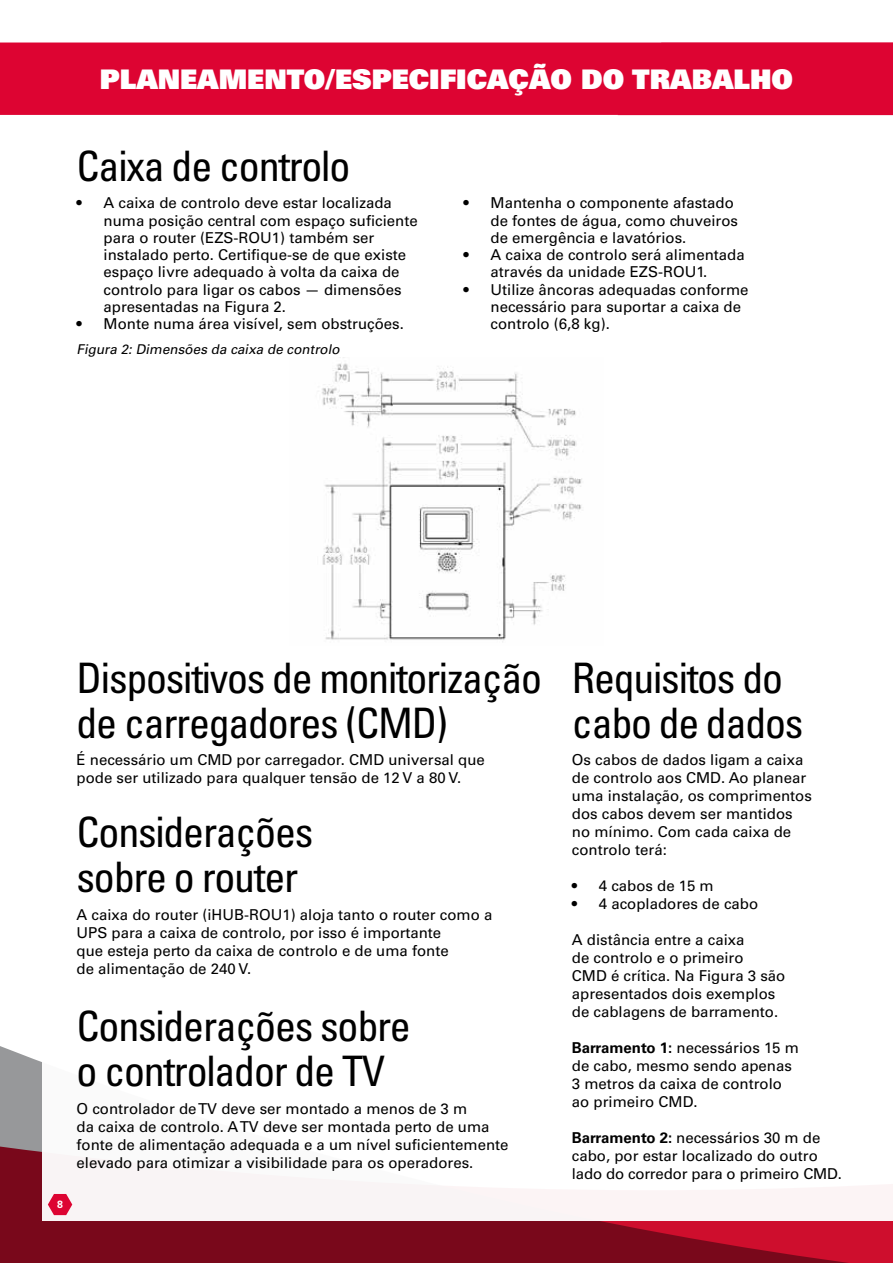
<style>
.page{position:relative;width:893px;height:1263px;background:#fff}
.page>*{position:absolute;margin:0;border:0;box-sizing:border-box;transform-origin:0 0}
.t1{font:condensed 42px/45px "Univers LTCYR 57";letter-spacing:-.03em;color:#000}
.t2{font:27px "Univers LT Std X Black";color:#fff}
.t3{font:15px/18px "Univers LT Std";color:#000}
.t4{font:italic 13.5px "Univers LT Std";color:#000}
.t5{font:700 10.5px "Univers LT Std";color:#fff}
.s1{font-weight:700}
</style>
<div class="page">
<svg style="left:0;top:1046px;width:893px;height:217px;background:#8d1c2f"></svg>
<div style="left:43px;top:938px;width:850px;height:282px;background:#fff"></div>
<svg style="left:48px;top:1194px;width:24px;height:21px"></svg>
<div style="left:0;top:43px;width:893px;height:72px;background:#dd0432"></div>
<img style="left:322px;top:357px;width:260px;height:285px">
<h2 class="t2" style="left:100px;top:61px;width:695px">PLANEAMENTO/ESPECIFICAÇÃO DO TRABALHO</h2>
<h1 class="t1" style="left:77px;top:142px;width:275px">Caixa de controlo</h1>
<p class="t3" style="left:104px;top:195px;width:316px;line-height:17.2px;text-indent:-27px">• A caixa de controlo deve estar localizada numa posição central com espaço suficiente para o router (EZS-ROU1) também ser instalado perto. Certifique-se de que existe espaço livre adequado à volta da caixa de controlo para ligar os cabos — dimensões apresentadas na Figura 2.</p>
<p class="t3" style="left:77px;top:315px;width:329px">• Monte numa área visível, sem obstruções.</p>
<p class="t4" style="left:77px;top:342px;width:268px">Figura 2: Dimensões da caixa de controlo</p>
<p class="t3" style="left:490px;top:195px;width:249px;line-height:17.2px;text-indent:-27px">• Mantenha o componente afastado de fontes de água, como chuveiros de emergência e lavatórios.</p>
<p class="t3" style="left:490px;top:246px;width:256px;line-height:17.2px;text-indent:-27px">• A caixa de controlo será alimentada através da unidade EZS-ROU1.</p>
<p class="t3" style="left:490px;top:281px;width:260px;line-height:17.2px;text-indent:-27px">• Utilize âncoras adequadas conforme necessário para suportar a caixa de controlo (6,8 kg).</p>
<p class="t5" style="left:57px;top:1198px;width:7px">8</p>
<h1 class="t1" style="left:77px;top:654px;width:467px">Dispositivos de monitorização de carregadores (CMD)</h1>
<h1 class="t1" style="left:572px;top:654px;width:233px">Requisitos do cabo de dados</h1>
<p class="t3" style="left:77px;top:750px;width:410px">É necessário um CMD por carregador. CMD universal que pode ser utilizado para qualquer tensão de 12 V a 80 V.</p>
<h1 class="t1" style="left:77px;top:808px;width:238px">Considerações sobre o router</h1>
<p class="t3" style="left:77px;top:905px;width:417px">A caixa do router (iHUB-ROU1) aloja tanto o router como a UPS para a caixa de controlo, por isso é importante<br>que esteja perto da caixa de controlo e de uma fonte<br>de alimentação de 240 V.</p>
<h1 class="t1" style="left:77px;top:1002px;width:336px">Considerações sobre o controlador de TV</h1>
<p class="t3" style="left:77px;top:1099px;width:434px">O controlador de TV deve ser montado a menos de 3 m<br>da caixa de controlo. A TV deve ser montada perto de uma fonte de alimentação adequada e a um nível suficientemente elevado para otimizar a visibilidade para os operadores.</p>
<p class="t3" style="left:572px;top:750px;width:242px">Os cabos de dados ligam a caixa de controlo aos CMD. Ao planear uma instalação, os comprimentos dos cabos devem ser mantidos no mínimo. Com cada caixa de controlo terá:</p>
<p class="t3" style="left:572px;top:876px;width:143px">• 4 cabos de 15 m</p>
<p class="t3" style="left:572px;top:894px;width:188px">• 4 acopladores de cabo</p>
<p class="t3" style="left:572px;top:930px;width:215px">A distância entre a caixa<br>de controlo e o primeiro<br>CMD é crítica. Na Figura 3 são apresentados dois exemplos de cablagens de barramento.</p>
<p class="t3" style="left:572px;top:1038px;width:228px"><span class="s1">Barramento 1:</span> necessários 15 m de cabo, mesmo sendo apenas<br>3 metros da caixa de controlo ao primeiro CMD.</p>
<p class="t3" style="left:572px;top:1128px;width:272px"><span class="s1">Barramento 2:</span> necessários 30 m de cabo, por estar localizado do outro lado do corredor para o primeiro CMD.</p>
</div>
